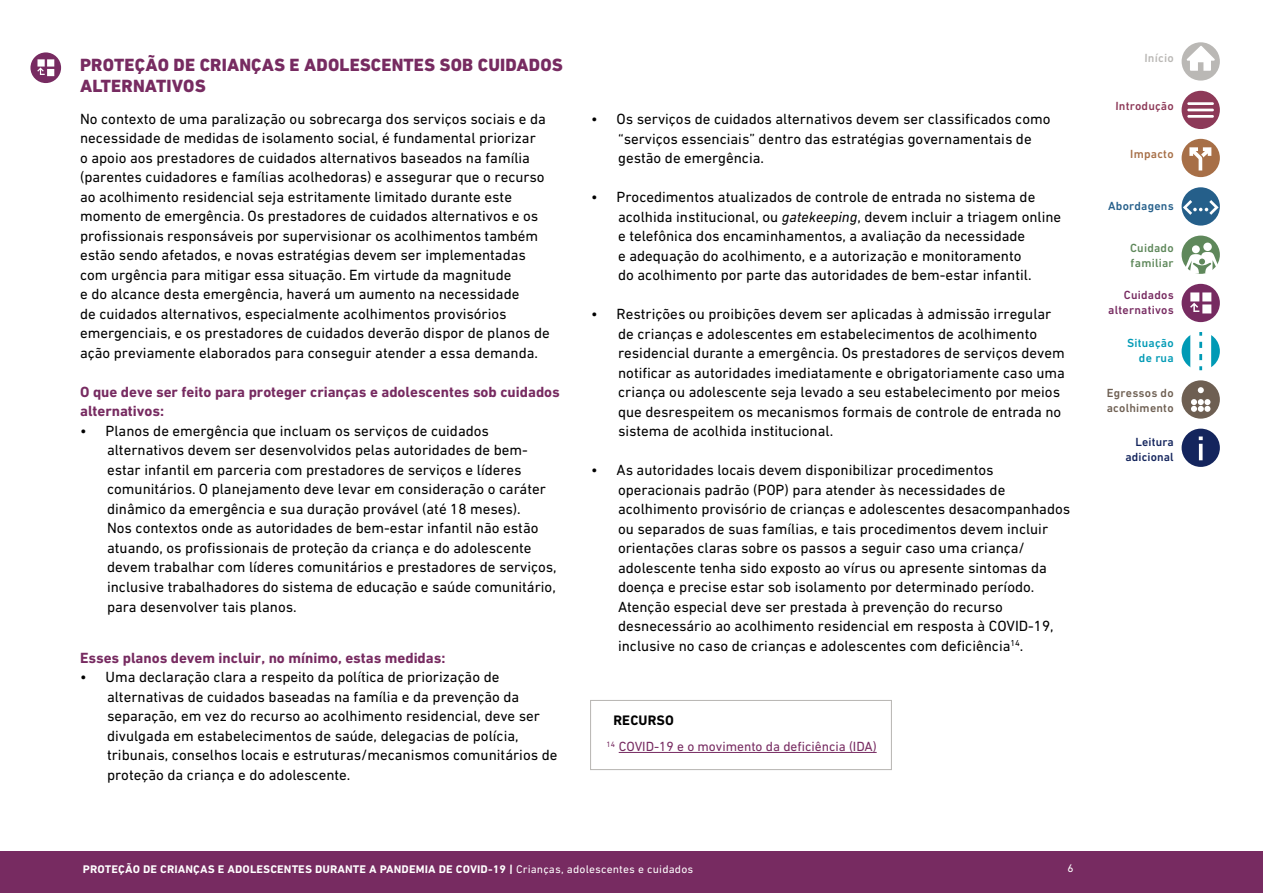
<style>
.page{position:relative;width:1263px;height:893px;background:#fff}
.page>*{position:absolute;margin:0;border:0;box-sizing:border-box;transform-origin:0 0}
.t1{font:800 18px/21px "DIN Next W1 G";letter-spacing:.01em;color:#772b61}
.t2{font:15px/19.5px "DIN Next W1 G";color:#000}
.t3{font:700 15px/19.5px "DIN Next W1 G";color:#772b61}
.t4{font:700 13.95px "DIN Next W1 G";letter-spacing:.01em;color:#000}
.t5{font:13.5px "DIN Next W1 G";color:#772b61}
.t6{font:500 12px/15px "DIN Next W1 G";letter-spacing:.02em;color:#6e5f52}
.t7{font:500 12px/15px "DIN Next W1 G";letter-spacing:.02em;color:#772b61;text-align:right}
.t8{font:500 12px/15px "DIN Next W1 G";letter-spacing:.01em;color:#14255d;text-align:right}
.t9{font:500 12px/15px "DIN Next W1 G";letter-spacing:.02em;color:#5f885b}
.t10{font:500 12px/15px "DIN Next W1 G";letter-spacing:.02em;color:#009ab5;text-align:right}
.t11{font:500 12px "DIN Next W1 G";color:#8d3958}
.t12{font:500 12px "DIN Next W1 G";letter-spacing:.02em;color:#255f8a}
.t13{font:500 12px "DIN Next W1 G";letter-spacing:.02em;color:#a76f47}
.t14{font:500 12px "DIN Next W1 G";color:#bab8b5}
.t15{font:700 11.25px "DIN Next W1 G";color:#fff}
.t16{font:11.25px "DIN Next W1 G";color:#fff}
.s1{font-style:italic}
.s2{font-weight:400}
</style>
<div class="page">
<div style="left:30px;top:52px;width:31px;height:31px;background:#772b61;border-radius:50%"></div>
<svg style="left:37px;top:59px;width:17px;height:17px"></svg>
<div style="left:0;top:851px;width:1263px;height:42px;background:#772b61"></div>
<div style="left:590px;top:700px;width:302px;height:70px;border:1px solid #bab8b5"></div>
<hr style="left:619px;top:752px;width:258px;height:1px;background:#772b61">
<div style="left:1181px;top:42px;width:39px;height:39px;background:#bab8b5;border-radius:50%"></div>
<div style="left:1181px;top:91px;width:39px;height:38px;background:#8d3958;border-radius:50%"></div>
<hr style="left:1187px;top:102px;width:27px;height:3px;background:#fff">
<hr style="left:1187px;top:109px;width:27px;height:2px;background:#fff">
<hr style="left:1187px;top:115px;width:27px;height:3px;background:#fff">
<div style="left:1181px;top:139px;width:39px;height:38px;background:#a76f47;border-radius:50%"></div>
<svg style="left:1189px;top:147px;width:22px;height:23px"></svg>
<div style="left:1181px;top:380px;width:39px;height:39px;background:#6e5f52;border-radius:50%"></div>
<svg style="left:1198px;top:387px;width:6px;height:6px"></svg>
<svg style="left:1191px;top:399px;width:19px;height:13px"></svg>
<svg style="left:1181px;top:332px;width:39px;height:38px"></svg>
<svg style="left:1190px;top:332px;width:21px;height:39px"></svg>
<div style="left:1181px;top:187px;width:39px;height:39px;background:#255f8a;border-radius:50%"></div>
<svg style="left:1183px;top:200px;width:35px;height:15px"></svg>
<svg style="left:1186px;top:46px;width:29px;height:25px"></svg>
<div style="left:1181px;top:236px;width:39px;height:38px;background:#5f885b;border-radius:50%"></div>
<svg style="left:1184px;top:252px;width:35px;height:22px"></svg>
<div style="left:1192px;top:245px;width:8px;height:8px;background:#fff;border-radius:50%"></div>
<div style="left:1203px;top:243px;width:9px;height:8px;background:#fff;border-radius:50%"></div>
<div style="left:1181px;top:284px;width:39px;height:38px;background:#772b61;border-radius:50%"></div>
<svg style="left:1190px;top:292px;width:21px;height:21px"></svg>
<div style="left:1181px;top:429px;width:39px;height:38px;background:#14255d;border-radius:50%"></div>
<svg style="left:1199px;top:436px;width:4px;height:4px"></svg>
<hr style="left:1199px;top:444px;width:3px;height:16px;background:#fff">
<p class="t1" style="left:80px;top:55px;width:484px">PROTEÇÃO DE CRIANÇAS E ADOLESCENTES SOB CUIDADOS<br>ALTERNATIVOS</p>
<p class="t2" style="left:80px;top:109px;width:471px">No contexto de uma paralização ou sobrecarga dos serviços sociais e da necessidade de medidas de isolamento social, é fundamental priorizar<br>o apoio aos prestadores de cuidados alternativos baseados na família (parentes cuidadores e famílias acolhedoras) e assegurar que o recurso ao acolhimento residencial seja estritamente limitado durante este momento de emergência. Os prestadores de cuidados alternativos e os profissionais responsáveis por supervisionar os acolhimentos também estão sendo afetados, e novas estratégias devem ser implementadas com urgência para mitigar essa situação. Em virtude da magnitude<br>e do alcance desta emergência, haverá um aumento na necessidade<br>de cuidados alternativos, especialmente acolhimentos provisórios emergenciais, e os prestadores de cuidados deverão dispor de planos de ação previamente elaborados para conseguir atender a essa demanda.</p>
<p class="t3" style="left:80px;top:382px;width:481px">O que deve ser feito para proteger crianças e adolescentes sob cuidados alternativos:</p>
<p class="t2" style="left:107px;top:421px;width:451px;text-indent:-27px">• Planos de emergência que incluam os serviços de cuidados alternativos devem ser desenvolvidos pelas autoridades de bem&shy;estar infantil em parceria com prestadores de serviços e líderes comunitários. O planejamento deve levar em consideração o caráter dinâmico da emergência e sua duração provável (até 18 meses).<br>Nos contextos onde as autoridades de bem-estar infantil não estão atuando, os profissionais de proteção da criança e do adolescente devem trabalhar com líderes comunitários e prestadores de serviços, inclusive trabalhadores do sistema de educação e saúde comunitário, para desenvolver tais planos.</p>
<p class="t3" style="left:80px;top:648px;width:367px">Esses planos devem incluir, no mínimo, estas medidas:</p>
<p class="t2" style="left:107px;top:667px;width:452px;text-indent:-27px">• Uma declaração clara a respeito da política de priorização de alternativas de cuidados baseadas na família e da prevenção da separação, em vez do recurso ao acolhimento residencial, deve ser divulgada em estabelecimentos de saúde, delegacias de polícia, tribunais, conselhos locais e estruturas/mecanismos comunitários de proteção da criança e do adolescente.</p>
<p class="t2" style="left:618px;top:109px;width:434px;text-indent:-27px">• Os serviços de cuidados alternativos devem ser classificados como “serviços essenciais” dentro das estratégias governamentais de gestão de emergência.</p>
<p class="t2" style="left:618px;top:187px;width:445px;text-indent:-27px">• Procedimentos atualizados de controle de entrada no sistema de acolhida institucional, ou <span class="s1">gatekeeping</span>, devem incluir a triagem online e telefônica dos encaminhamentos, a avaliação da necessidade<br>e adequação do acolhimento, e a autorização e monitoramento<br>do acolhimento por parte das autoridades de bem-estar infantil.</p>
<p class="t2" style="left:618px;top:304px;width:448px;text-indent:-27px">• Restrições ou proibições devem ser aplicadas à admissão irregular de crianças e adolescentes em estabelecimentos de acolhimento residencial durante a emergência. Os prestadores de serviços devem notificar as autoridades imediatamente e obrigatoriamente caso uma criança ou adolescente seja levado a seu estabelecimento por meios que desrespeitem os mecanismos formais de controle de entrada no sistema de acolhida institucional.</p>
<p class="t2" style="left:618px;top:460px;width:454px;text-indent:-27px">• As autoridades locais devem disponibilizar procedimentos operacionais padrão (POP) para atender às necessidades de acolhimento provisório de crianças e adolescentes desacompanhados ou separados de suas famílias, e tais procedimentos devem incluir orientações claras sobre os passos a seguir caso uma criança/ adolescente tenha sido exposto ao vírus ou apresente sintomas da doença e precise estar sob isolamento por determinado período.<br>Atenção especial deve ser prestada à prevenção do recurso desnecessário ao acolhimento residencial em resposta à COVID-19, inclusive no caso de crianças e adolescentes com deficiência<sup>14</sup>.</p>
<p class="t4" style="left:613px;top:712px;width:62px">RECURSO</p>
<p class="t5" style="left:606px;top:739px;width:272px"><sup>14</sup> COVID-19 e o movimento da deficiência (IDA)</p>
<p class="t15" style="left:83px;top:862px;width:612px">PROTEÇÃO DE CRIANÇAS E ADOLESCENTES DURANTE A PANDEMIA DE COVID-19 | <span class="s2">Crianças, adolescentes e cuidados</span></p>
<p class="t16" style="left:1067px;top:862px;width:8px">6</p>
<p class="t14" style="left:1144px;top:51px;width:31px">Início</p>
<p class="t11" style="left:1115px;top:99px;width:60px">Introdução</p>
<p class="t13" style="left:1130px;top:147px;width:45px">Impacto</p>
<p class="t12" style="left:1108px;top:199px;width:67px">Abordagens</p>
<p class="t9" style="left:1130px;top:240px;width:45px">Cuidado familiar</p>
<p class="t7" style="left:1108px;top:287px;width:67px">Cuidados alternativos</p>
<p class="t10" style="left:1127px;top:335px;width:48px">Situação de rua</p>
<p class="t6" style="left:1107px;top:385px;width:68px">Egressos do acolhimento</p>
<p class="t8" style="left:1125px;top:434px;width:50px">Leitura adicional</p>
</div>
